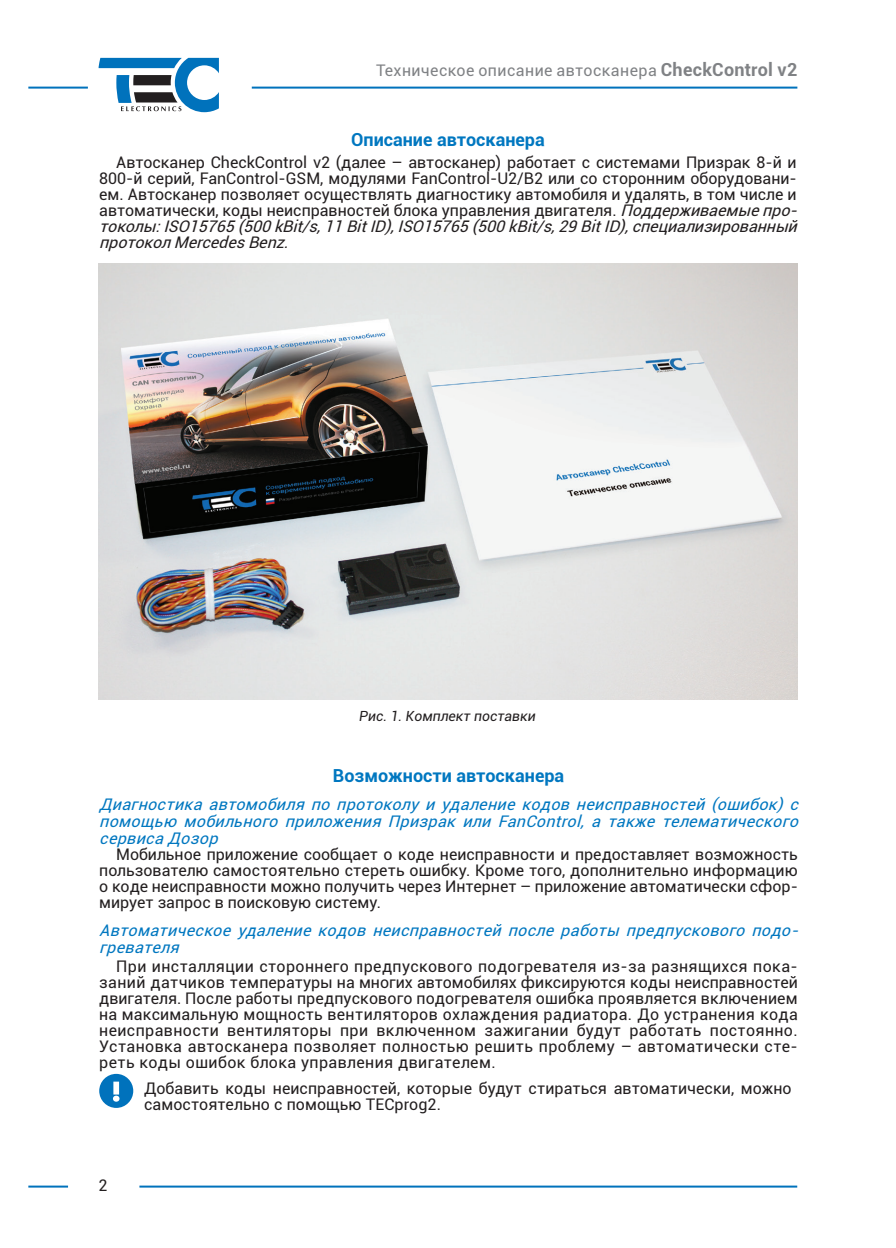
<style>
.page{position:relative;width:896px;height:1248px;background:#fff}
.page>*{position:absolute;margin:0;border:0;box-sizing:border-box;transform-origin:0 0}
.t1{font:700 18px "Roboto";color:#0077c0}
.t2{font:16px/16px "Roboto";color:#231f20}
.t3{font:italic 16px/17px "Roboto";color:#0077c0;text-align:justify}
.t4{font:16px "Roboto";letter-spacing:.025em;color:#808285}
.t5{font:italic 14px "Roboto";color:#231f20}
.s1{font-weight:700;font-size:18px}
.s2{font-style:italic}
</style>
<div class="page">
<svg style="left:99px;top:58px;width:120px;height:54px"></svg>
<hr style="left:28px;top:87px;width:60px;height:2px;background:#0072bc">
<hr style="left:252px;top:87px;width:545px;height:2px;background:#0072bc">
<hr style="left:28px;top:1185px;width:40px;height:2px;background:#0072bc">
<hr style="left:139px;top:1185px;width:658px;height:2px;background:#0072bc">
<div style="left:99px;top:1073px;width:34px;height:34px;background:#0072bc;border-radius:50%"></div>
<svg style="left:113px;top:1081px;width:6px;height:20px"></svg>
<img style="left:99px;top:264px;width:698px;height:435px">
<p class="t4" style="left:376px;top:59px;width:423px">Техническое описание автосканера <span class="s1">CheckControl v2</span></p>
<p class="t1" style="left:351px;top:127px;width:195px">Описание автосканера</p>
<p class="t2" style="left:99px;top:154px;width:705px;text-indent:17px">Автосканер CheckControl v2 (далее – автосканер) работает с системами Призрак 8-й и 800-й серий, FanControl-GSM, модулями FanControl-U2/B2 или со сторонним оборудовани&shy;ем. Автосканер позволяет осуществлять диагностику автомобиля и удалять, в том числе и автоматически, коды неисправностей блока управления двигателя. <span class="s2">Поддерживаемыепро&shy;токолы:ISO15765(500kBit/s,11BitID),ISO15765(500kBit/s,29BitID),специализированный протоколMercedesBenz.</span></p>
<p class="t5" style="left:359px;top:706px;width:178px">Рис. 1. Комплект поставки</p>
<p class="t1" style="left:333px;top:762px;width:233px">Возможности автосканера</p>
<p class="t3" style="left:99px;top:795px;width:706px">Диагностика автомобиля по протоколу и удаление кодов неисправностей (ошибок) с помощью мобильного приложения Призрак или FanControl, а также телематического сервисаДозор</p>
<p class="t2" style="left:99px;top:845px;width:700px;text-align:justify;text-indent:17px">Мобильное приложение сообщает о коде неисправности и предоставляет возможность пользователю самостоятельно стереть ошибку. Кроме того, дополнительно информацию о коде неисправности можно получить через Интернет – приложение автоматически сфор&shy;мирует запрос в поисковую систему.</p>
<p class="t3" style="left:99px;top:921px;width:706px">Автоматическое удаление кодов неисправностей после работы предпускового подо&shy;гревателя</p>
<p class="t2" style="left:99px;top:957px;width:700px;text-align:justify;text-indent:17px">При инсталляции стороннего предпускового подогревателя из-за разнящихся пока&shy;заний датчиков температуры на многих автомобилях фиксируются коды неисправностей двигателя. После работы предпускового подогревателя ошибка проявляется включением на максимальную мощность вентиляторов охлаждения радиатора. До устранения кода неисправности вентиляторы при включенном зажигании будут работать постоянно.<br>Установка автосканера позволяет полностью решить проблему – автоматически сте&shy;реть коды ошибок блока управления двигателем.</p>
<p class="t2" style="left:144px;top:1079px;width:649px">Добавить коды неисправностей, которые будут стираться автоматически, можно самостоятельно с помощью TECprog2.</p>
<p class="t2" style="left:99px;top:1176px;width:11px">2</p>
</div>
